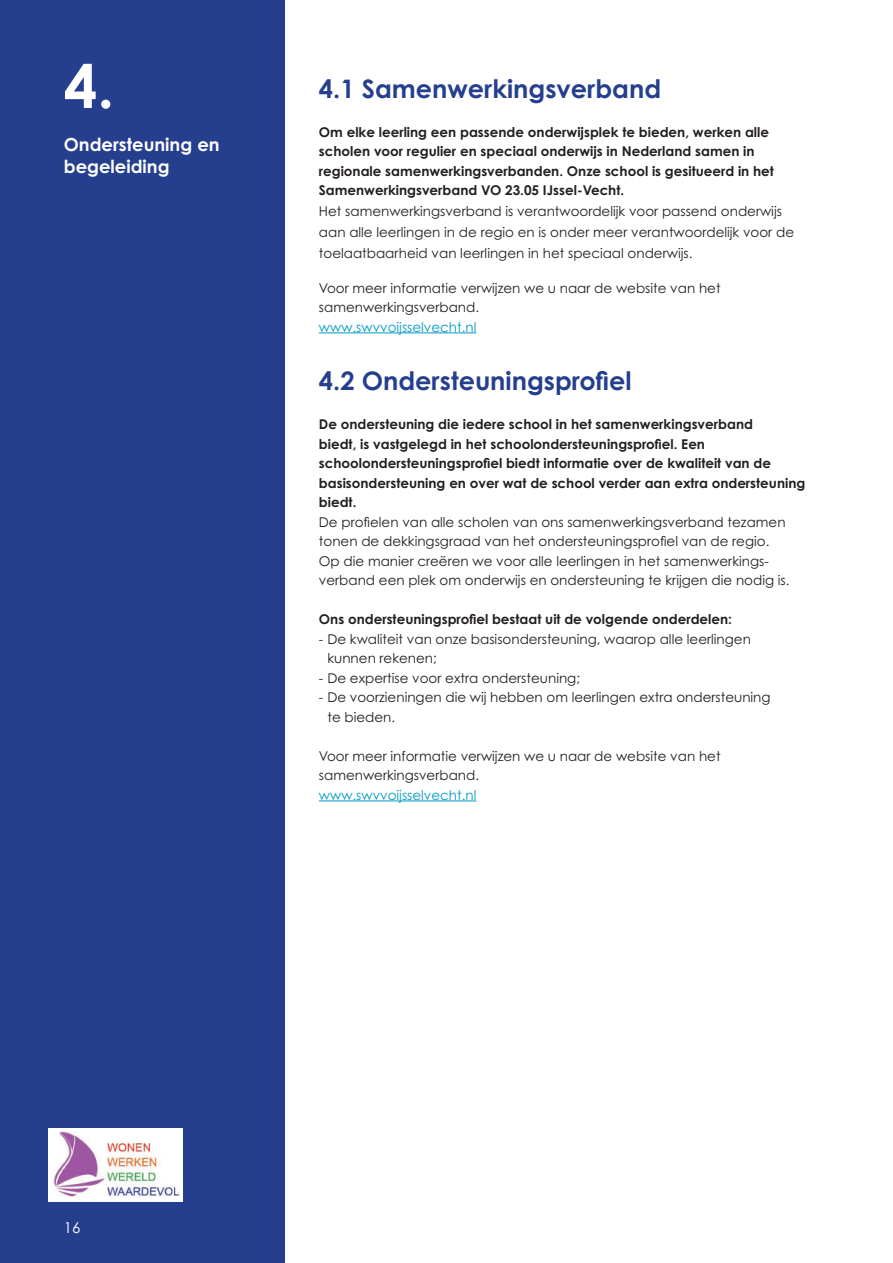
<style>
.page{position:relative;width:893px;height:1263px;background:#fff}
.page>*{position:absolute;margin:0;border:0;box-sizing:border-box;transform-origin:0 0}
.t1{font:700 60px "Century Gothic Pro";color:#fff}
.t2{font:700 25.5px "Century Gothic Pro";color:#253f8e}
.t3{font:700 18px/21.6px "Century Gothic Pro";color:#fff}
.t4{font:15px "Century Gothic Pro";color:#fff}
.t5{font:13.5px/19.5px "Century Gothic Pro";color:#231f20}
.t6{font:700 13.5px/19.5px "Century Gothic Pro";color:#231f20}
.t7{font:13.5px "Century Gothic Pro";color:#009bc3}
</style>
<div class="page">
<div style="left:0;top:0;width:285px;height:1263px;background:#253f8e"></div>
<div style="left:48px;top:1128px;width:135px;height:73px;background:#fff"></div>
<img style="left:53px;top:1131px;width:127px;height:65px">
<hr style="left:319px;top:333px;width:157px;height:1px;background:#009bc3">
<hr style="left:319px;top:801px;width:157px;height:1px;background:#009bc3">
<h1 class="t1" style="left:64px;top:49px;width:52px">4.</h1>
<h3 class="t3" style="left:64px;top:134px;width:157px">Ondersteuning en begeleiding</h3>
<h2 class="t2" style="left:319px;top:72px;width:344px">4.1 Samenwerkingsverband</h2>
<p class="t6" style="left:319px;top:122px;width:457px">Om elke leerling een passende onderwijsplek te bieden, werken alle scholen voor regulier en speciaal onderwijs in Nederland samen in regionale samenwerkingsverbanden. Onze school is gesitueerd in het Samenwerkingsverband VO 23.05 IJssel-Vecht.</p>
<p class="t5" style="left:319px;top:200px;width:477px;line-height:21px">Het samenwerkingsverband is verantwoordelijk voor passend onderwijs aan alle leerlingen in de regio en is onder meer verantwoordelijk voor de toelaatbaarheid van leerlingen in het speciaal onderwijs.</p>
<p class="t5" style="left:319px;top:278px;width:403px">Voor meer informatie verwijzen we u naar de website van het samenwerkingsverband.</p>
<p class="t7" style="left:319px;top:318px;width:159px">www.swvvoijsselvecht.nl</p>
<h2 class="t2" style="left:319px;top:365px;width:314px">4.2 Ondersteuningsprofiel</h2>
<p class="t6" style="left:319px;top:414px;width:488px">De ondersteuning die iedere school in het samenwerkingsverband<br>biedt, is vastgelegd in het schoolondersteuningsprofiel. Een schoolondersteuningsprofiel biedt informatie over de kwaliteit van de basisondersteuning en over wat de school verder aan extra ondersteuning biedt.</p>
<p class="t5" style="left:319px;top:512px;width:472px">De profielen van alle scholen van ons samenwerkingsverband tezamen tonen de dekkingsgraad van het ondersteuningsprofiel van de regio.<br>Op die manier creëren we voor alle leerlingen in het samenwerkings&shy;verband een plek om onderwijs en ondersteuning te krijgen die nodig is.</p>
<p class="t6" style="left:319px;top:609px;width:415px">Ons ondersteuningsprofiel bestaat uit de volgende onderdelen:</p>
<p class="t5" style="left:327px;top:629px;width:425px;text-indent:-9px">- De kwaliteit van onze basisondersteuning, waarop alle leerlingen kunnen rekenen;</p>
<p class="t5" style="left:319px;top:668px;width:263px">- De expertise voor extra ondersteuning;</p>
<p class="t5" style="left:327px;top:687px;width:445px;text-indent:-9px">- De voorzieningen die wij hebben om leerlingen extra ondersteuning te bieden.</p>
<p class="t5" style="left:319px;top:746px;width:403px">Voor meer informatie verwijzen we u naar de website van het samenwerkingsverband.</p>
<p class="t7" style="left:319px;top:786px;width:159px">www.swvvoijsselvecht.nl</p>
<p class="t4" style="left:64px;top:1218px;width:18px">16</p>
</div>
